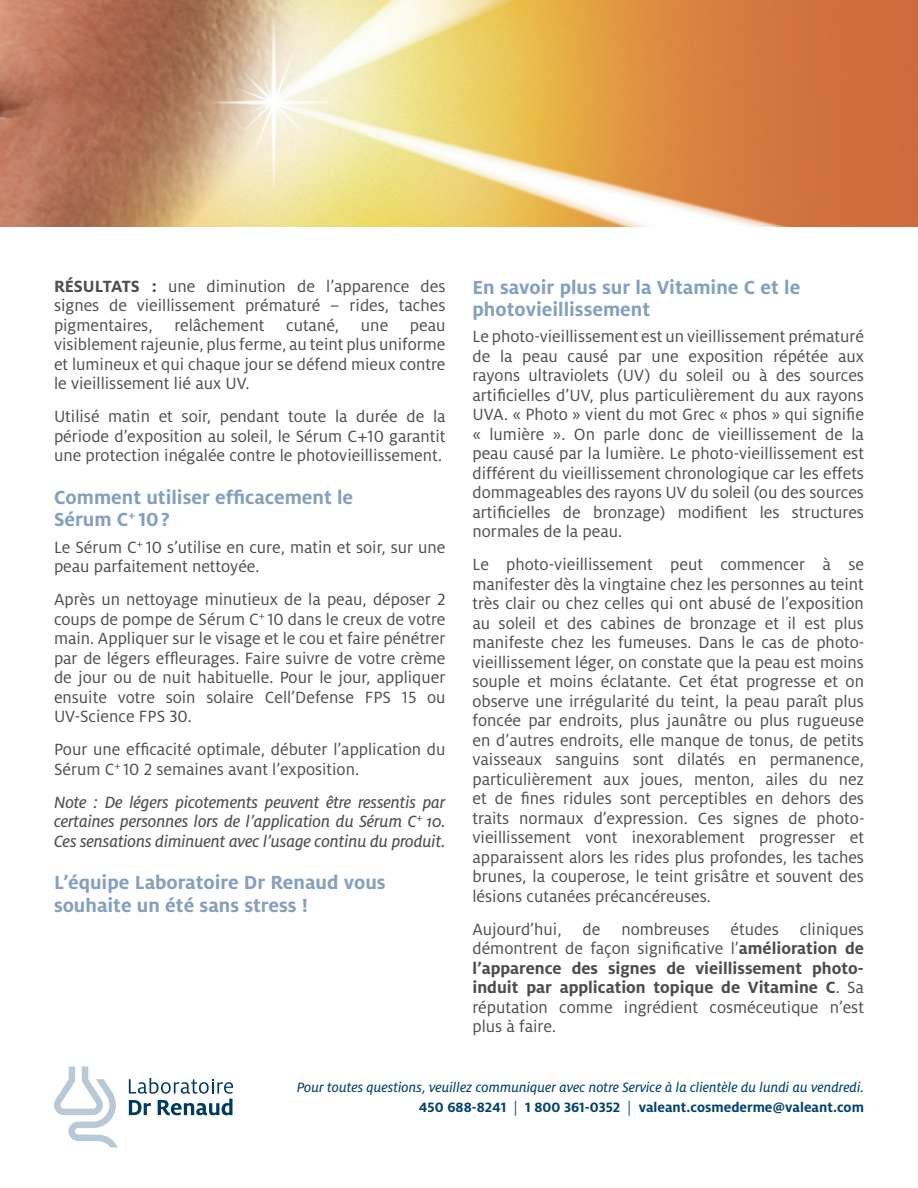
<style>
.page{position:relative;width:918px;height:1188px;background:#fff}
.page>*{position:absolute;margin:0;border:0;box-sizing:border-box;transform-origin:0 0}
.Sous-titre{font:700 21px/22.5px "Milo LF";color:#83a0bd}
.t1{font:18px/19.5px "Milo LF";color:#4b4c4d;text-align:justify}
.t2{font:italic 18px/19.5px "Milo OT Text";letter-spacing:-.01em;color:#4b4c4d;text-align:justify}
.t3{font:italic 15px "Milo OT Text";color:#00426a}
.t4{font:700 15px "Milo LF";color:#00426a}
.s1{font-weight:700}
.s2{font-weight:400}
</style>
<div class="page">
<img style="left:0;top:0;width:918px;height:227px">
<svg style="left:54px;top:1066px;width:64px;height:82px"></svg>
<svg style="left:129px;top:1078px;width:104px;height:37px"></svg>
<p class="t1" style="left:54px;top:276px;width:393px"><span class="s1">RÉSULTATS :</span> une diminution de l’apparence des signes de vieillissement prématuré – rides, taches pigmentaires, relâchement cutané, une peau visiblement rajeunie, plus ferme, au teint plus uniforme et lumineux et qui chaque jour se défend mieux contre le vieillissement lié aux UV.</p>
<p class="t1" style="left:54px;top:407px;width:393px">Utilisé matin et soir, pendant toute la durée de la période d’exposition au soleil, le Sérum C+10 garantit une protection inégalée contre le photovieillissement.</p>
<p class="Sous-titre" style="left:54px;top:486px;width:301px">Comment utiliser efficacement le<br>Sérum C<sup>+</sup> 10?</p>
<p class="t1" style="left:54px;top:537px;width:393px">Le Sérum C<sup>+</sup> 10 s’utilise en cure, matin et soir, sur une peau parfaitement nettoyée.</p>
<p class="t1" style="left:54px;top:590px;width:393px">Après un nettoyage minutieux de la peau, déposer 2 coups de pompe de Sérum C<sup>+</sup> 10 dans le creux de votre main. Appliquer sur le visage et le cou et faire pénétrer par de légers effleurages. Faire suivre de votre crème de jour ou de nuit habituelle. Pour le jour, appliquer ensuite votre soin solaire Cell’Defense FPS 15 ou UV-Science FPS 30.</p>
<p class="t1" style="left:54px;top:740px;width:393px">Pour une efficacité optimale, débuter l’application du<br>Sérum C<sup>+</sup> 10 2 semaines avant l’exposition.</p>
<p class="t2" style="left:54px;top:792px;width:393px">Note : De légers picotements peuvent être ressentis par certaines personnes lors de l’application du Sérum C<sup>+</sup> 10.<br>Ces sensations diminuent avec l’usage continu du produit.</p>
<p class="Sous-titre" style="left:54px;top:871px;width:333px">L’équipe Laboratoire Dr Renaud vous souhaite un été sans stress !</p>
<p class="Sous-titre" style="left:472px;top:275px;width:329px">En savoir plus sur la Vitamine C et le photovieillissement</p>
<p class="t1" style="left:472px;top:327px;width:393px">Le photo-vieillissement est un vieillissement prématuré de la peau causé par une exposition répétée aux rayons ultraviolets (UV) du soleil ou à des sources artificielles d’UV, plus particulièrement du aux rayons UVA. « Photo » vient du mot Grec « phos » qui signifie « lumière ». On parle donc de vieillissement de la peau causé par la lumière. Le photo-vieillissement est différent du vieillissement chronologique car les effets dommageables des rayons UV du soleil (ou des sources artificielles de bronzage) modifient les structures normales de la peau.</p>
<p class="t1" style="left:472px;top:555px;width:394px">Le photo-vieillissement peut commencer à se manifester dès la vingtaine chez les personnes au teint très clair ou chez celles qui ont abusé de l’exposition au soleil et des cabines de bronzage et il est plus manifeste chez les fumeuses. Dans le cas de photo&shy;vieillissement léger, on constate que la peau est moins souple et moins éclatante. Cet état progresse et on observe une irrégularité du teint, la peau paraît plus foncée par endroits, plus jaunâtre ou plus rugueuse en d’autres endroits, elle manque de tonus, de petits vaisseaux sanguins sont dilatés en permanence, particulièrement aux joues, menton, ailes du nez et de fines ridules sont perceptibles en dehors des traits normaux d’expression. Ces signes de photo&shy;vieillissement vont inexorablement progresser et apparaissent alors les rides plus profondes, les taches brunes, la couperose, le teint grisâtre et souvent des lésions cutanées précancéreuses.</p>
<p class="t1" style="left:472px;top:919px;width:393px">Aujourd’hui, de nombreuses études cliniques démontrent de façon significative l’<span class="s1">amélioration de l’apparence des signes de vieillissement photo&shy;induit par application topique de Vitamine C</span>. Sa réputation comme ingrédient cosméceutique n’est plus à faire.</p>
<p class="t3" style="left:297px;top:1079px;width:569px">Pour toutes questions, veuillez communiquer avec notre Service à la clientèle du lundi au vendredi.</p>
<p class="t4" style="left:419px;top:1098px;width:447px">450 688-8241 <span class="s2">|</span> 1 800 361-0352 <span class="s2">|</span> valeant.cosmederme@valeant.com</p>
</div>
